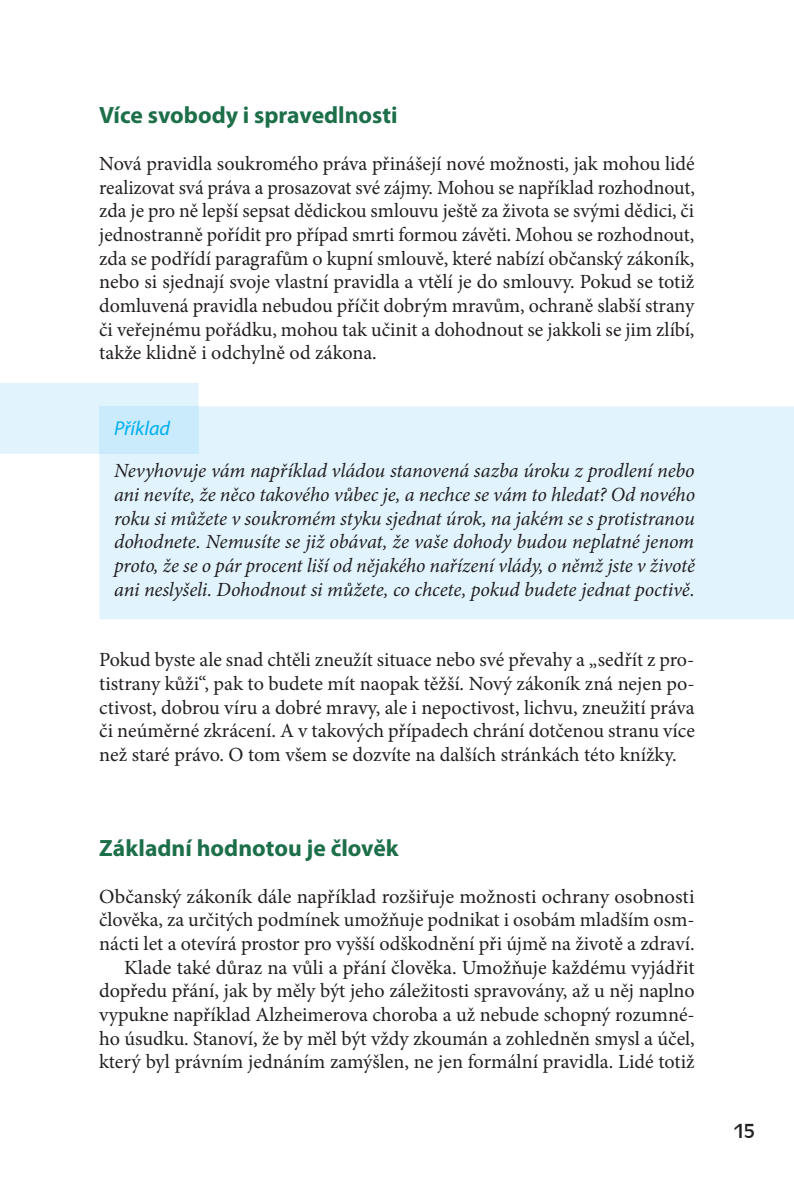
<style>
.page{position:relative;width:794px;height:1191px;background:#fff}
.page>*{position:absolute;margin:0;border:0;box-sizing:border-box;transform-origin:0 0}
.t1{font:700 23.62px "Myriad Pro";color:#1c6f49}
.t2{font:21px "Antigoni";color:#231f20}
.t3{font:20.12px/23.6px "Minion Pro";color:#231f20;text-align:justify}
.t4{font:italic 20.12px/23.6px "Minion Pro";letter-spacing:-.005em;color:#231f20;text-align:justify}
.t5{font:italic 20.12px "Myriad Pro";color:#00aeef}
</style>
<div class="page">
<div style="left:0;top:383px;width:198px;height:71px;background:#e1f4fd"></div>
<div style="left:99px;top:406px;width:695px;height:213px;background:#e1f4fd"></div>
<div style="left:99px;top:406px;width:99px;height:48px;background:#caebfc"></div>
<p class="t1" style="left:99px;top:99px;width:300px">Více svobody i spravedlnosti</p>
<p class="t3" style="left:99px;top:152px;width:597px">Nová pravidla soukromého práva přinášejí nové možnosti, jak mohou lidé realizovat svá práva a prosazovat své zájmy. Mohou se například rozhodnout, zda je pro ně lepší sepsat dědickou smlouvu ještě za života se svými dědici, či jednostranně pořídit pro případ smrti formou závěti. Mohou se rozhodnout, zda se podřídí paragrafům o kupní smlouvě, které nabízí občanský zákoník, nebo si sjednají svoje vlastní pravidla a vtělí je do smlouvy. Pokud se totiž domluvená pravidla nebudou příčit dobrým mravům, ochraně slabší strany či veřejnému pořádku, mohou tak učinit a dohodnout se jakkoli se jim zlíbí, takže klidně i odchylně od zákona.</p>
<p class="t5" style="left:114px;top:416px;width:57px">Příklad</p>
<p class="t4" style="left:114px;top:459px;width:582px">Nevyhovuje vám například vládou stanovená sazba úroku z prodlení nebo ani nevíte, že něco takového vůbec je, a nechce se vám to hledat? Od nového roku si můžete v soukromém styku sjednat úrok, na jakém se s protistranou dohodnete. Nemusíte se již obávat, že vaše dohody budou neplatné jenom proto, že se o pár procent liší od nějakého nařízení vlády, o němž jste v životě ani neslyšeli. Dohodnout si můžete, co chcete, pokud budete jednat poctivě.</p>
<p class="t3" style="left:99px;top:648px;width:597px">Pokud byste ale snad chtěli zneužít situace nebo své převahy a „sedřít z pro&shy;tistrany kůži“, pak to budete mít naopak těžší. Nový zákoník zná nejen po&shy;ctivost, dobrou víru a dobré mravy, ale i nepoctivost, lichvu, zneužití práva či neúměrné zkrácení. A v takových případech chrání dotčenou stranu více než staré právo. O tom všem se dozvíte na dalších stránkách této knížky.</p>
<p class="t1" style="left:99px;top:832px;width:301px">Základní hodnotou je člověk</p>
<p class="t3" style="left:99px;top:884px;width:597px;text-align:right">Občanský zákoník dále například rozšiřuje možnosti ochrany osobnosti člověka, za určitých podmínek umožňuje podnikat i osobám mladším osm&shy;nácti let a otevírá prostor pro vyšší odškodnění při újmě na životě a zdraví.<br>Klade také důraz na vůli a přání člověka. Umožňuje každému vyjádřit dopředu přání, jak by měly být jeho záležitosti spravovány, až u něj naplno vypukne například Alzheimerova choroba a už nebude schopný rozumné&shy;ho úsudku. Stanoví, že by měl být vždy zkoumán a zohledněn smysl a účel, který byl právním jednáním zamýšlen, ne jen formální pravidla. Lidé totiž</p>
<p class="t2" style="left:733px;top:1117px;width:23px">15</p>
</div>
